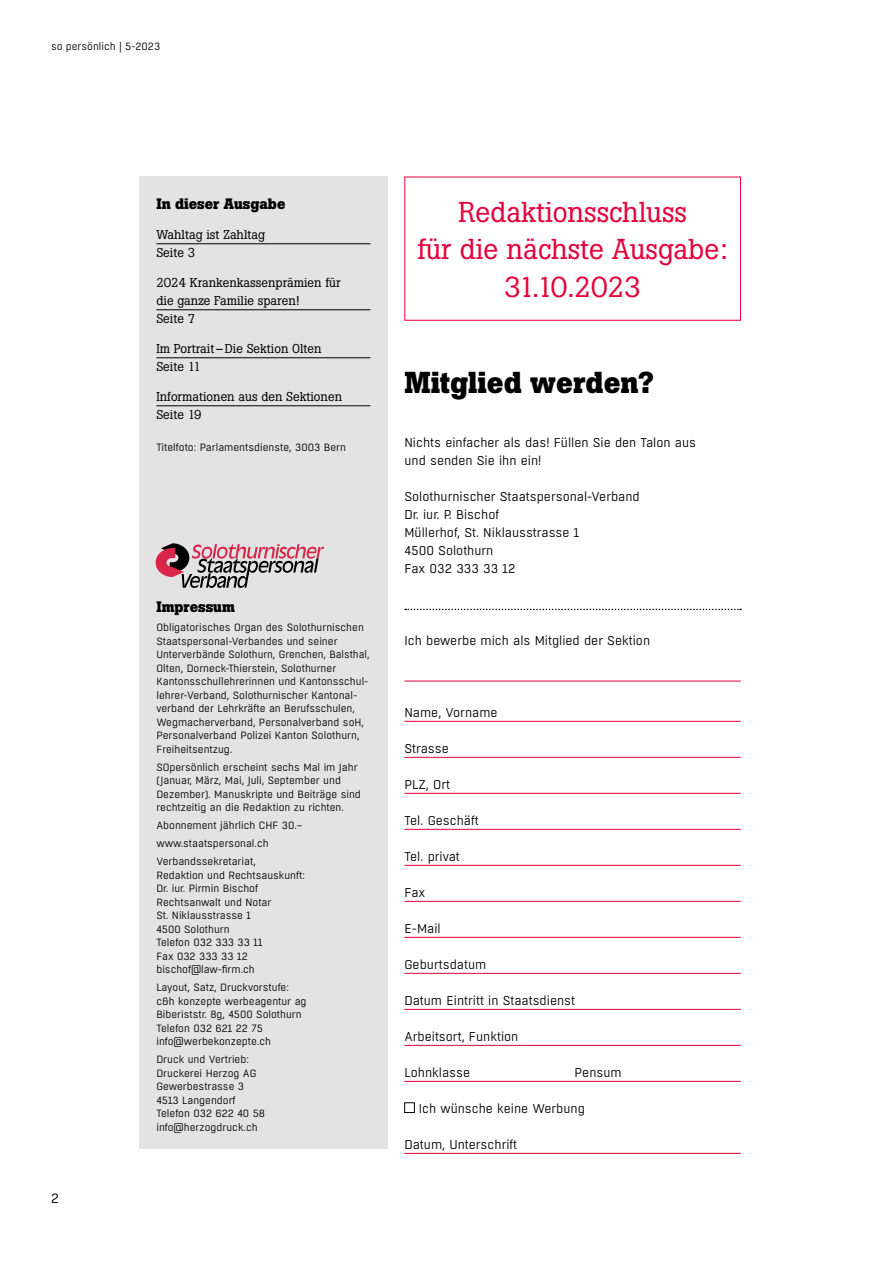
<style>
.page{position:relative;width:893px;height:1263px;background:#fff}
.page>*{position:absolute;margin:0;border:0;box-sizing:border-box;transform-origin:0 0}
.t1{font:700 30px "Boton";color:#000}
.t2{font:28.5px/37.5px "Boton";color:#e4003a;text-align:center}
.t3{font:700 15px "Boton";color:#000}
.t4{font:13.5px "Boxed";color:#000}
.t5{font:12.75px/18px "Boxed";color:#000}
.t6{font:12.75px/18px "Boton";color:#000}
.t7{font:10.5px/13.5px "Boxed";color:#000}
</style>
<div class="page">
<div style="left:139px;top:177px;width:248px;height:972px;background:#e3e3e3"></div>
<hr style="left:156px;top:243px;width:214px;height:1px;background:#000">
<hr style="left:156px;top:309px;width:214px;height:1px;background:#000">
<hr style="left:156px;top:357px;width:214px;height:1px;background:#000">
<hr style="left:156px;top:405px;width:214px;height:1px;background:#000">
<svg style="left:405px;top:609px;width:336px;height:1px"></svg>
<hr style="left:404px;top:681px;width:337px;height:1px;background:#e4003a">
<hr style="left:404px;top:721px;width:337px;height:1px;background:#e4003a">
<hr style="left:404px;top:757px;width:337px;height:1px;background:#e4003a">
<hr style="left:404px;top:793px;width:337px;height:1px;background:#e4003a">
<hr style="left:404px;top:829px;width:337px;height:1px;background:#e4003a">
<hr style="left:404px;top:865px;width:337px;height:1px;background:#e4003a">
<hr style="left:404px;top:901px;width:337px;height:1px;background:#e4003a">
<hr style="left:404px;top:937px;width:337px;height:1px;background:#e4003a">
<hr style="left:404px;top:973px;width:337px;height:1px;background:#e4003a">
<hr style="left:404px;top:1009px;width:337px;height:1px;background:#e4003a">
<hr style="left:404px;top:1045px;width:337px;height:1px;background:#e4003a">
<hr style="left:404px;top:1081px;width:337px;height:1px;background:#e4003a">
<hr style="left:404px;top:1153px;width:337px;height:1px;background:#e4003a">
<div style="left:404px;top:1102px;width:11px;height:11px;border:1px solid #000"></div>
<div style="left:404px;top:177px;width:337px;height:144px;border:1px solid #e4003a"></div>
<svg style="left:156px;top:543px;width:168px;height:45px"></svg>
<p class="t7" style="left:51px;top:40px;width:111px">so persönlich | 5-2023</p>
<p class="t4" style="left:51px;top:1189px;width:9px">2</p>
<h3 class="t3" style="left:156px;top:195px;width:131px">In dieser Ausgabe</h3>
<p class="t6" style="left:156px;top:226px;width:110px">Wahltag ist Zahltag<br>Seite 3</p>
<p class="t6" style="left:156px;top:274px;width:186px">2024 Krankenkassenprämien für die ganze Familie sparen!<br>Seite 7</p>
<p class="t6" style="left:156px;top:340px;width:167px">Im Portrait–Die Sektion Olten<br>Seite 11</p>
<p class="t6" style="left:156px;top:388px;width:187px">Informationen aus den Sektionen<br>Seite 19</p>
<p class="t7" style="left:156px;top:440px;width:191px">Titelfoto: Parlamentsdienste, 3003 Bern</p>
<h3 class="t3" style="left:156px;top:597px;width:80px">Impressum</h3>
<p class="t7" style="left:156px;top:621px;width:215px">Obligatorisches Organ des Solothurnischen Staatspersonal-Verbandes und seiner Unterverbände Solothurn, Grenchen, Balsthal, Olten, Dorneck-Thierstein, Solothurner Kantonsschullehrerinnen und Kantonsschul&shy;lehrer-Verband, Solothurnischer Kantonal&shy;verband der Lehrkräfte an Berufsschulen, Wegmacherverband, Personalverband soH, Personalverband Polizei Kanton Solothurn, Freiheitsentzug.</p>
<p class="t7" style="left:156px;top:760px;width:206px">SOpersönlich erscheint sechs Mal im Jahr (Januar, März, Mai, Juli, September und Dezember). Manuskripte und Beiträge sind rechtzeitig an die Redaktion zu richten.</p>
<p class="t7" style="left:156px;top:817px;width:148px;line-height:18px">Abonnement jährlich CHF 30.– www.staatspersonal.ch<br>Verbandssekretariat,</p>
<p class="t7" style="left:156px;top:868px;width:150px">Redaktion und Rechtsauskunft:<br>Dr. iur. Pirmin Bischof<br>Rechtsanwalt und Notar<br>St. Niklausstrasse 1<br>4500 Solothurn<br>Telefon 032 333 33 11<br>Fax 032 333 33 12 bischof@law-firm.ch</p>
<p class="t7" style="left:156px;top:981px;width:152px">Layout, Satz, Druckvorstufe: c&amp;h konzepte werbeagentur ag<br>Biberiststr. 8g, 4500 Solothurn<br>Telefon 032 621 22 75 info@werbekonzepte.ch</p>
<p class="t7" style="left:156px;top:1053px;width:110px">Druck und Vertrieb:<br>Druckerei Herzog AG<br>Gewerbestrasse 3<br>4513 Langendorf<br>Telefon 032 622 40 58 info@herzogdruck.ch</p>
<h2 class="t2" style="left:417px;top:193px;width:312px">Redaktionsschluss<br>für die nächste Ausgabe:<br>31.10.2023</h2>
<h1 class="t1" style="left:404px;top:364px;width:251px">Mitglied werden?</h1>
<p class="t5" style="left:404px;top:433px;width:293px">Nichts einfacher als das! Füllen Sie den Talon aus und senden Sie ihn ein!</p>
<p class="t5" style="left:404px;top:487px;width:237px">Solothurnischer Staatspersonal-Verband<br>Dr. iur. P. Bischof<br>Müllerhof, St. Niklausstrasse 1<br>4500 Solothurn<br>Fax 032 333 33 12</p>
<p class="t5" style="left:404px;top:631px;width:247px">Ich bewerbe mich als Mitglied der Sektion</p>
<p class="t5" style="left:404px;top:703px;width:95px">Name, Vorname</p>
<p class="t5" style="left:404px;top:739px;width:46px">Strasse</p>
<p class="t5" style="left:404px;top:775px;width:47px">PLZ, Ort</p>
<p class="t5" style="left:404px;top:811px;width:76px">Tel. Geschäft</p>
<p class="t5" style="left:404px;top:847px;width:57px">Tel. privat</p>
<p class="t5" style="left:404px;top:883px;width:22px">Fax</p>
<p class="t5" style="left:404px;top:919px;width:38px">E-Mail</p>
<p class="t5" style="left:404px;top:955px;width:83px">Geburtsdatum</p>
<p class="t5" style="left:404px;top:991px;width:172px">Datum Eintritt in Staatsdienst</p>
<p class="t5" style="left:404px;top:1027px;width:115px">Arbeitsort, Funktion</p>
<p class="t5" style="left:404px;top:1063px;width:67px">Lohnklasse</p>
<p class="t5" style="left:574px;top:1063px;width:49px">Pensum</p>
<p class="t5" style="left:419px;top:1099px;width:168px">Ich wünsche keine Werbung</p>
<p class="t5" style="left:404px;top:1135px;width:114px">Datum, Unterschrift</p>
</div>
